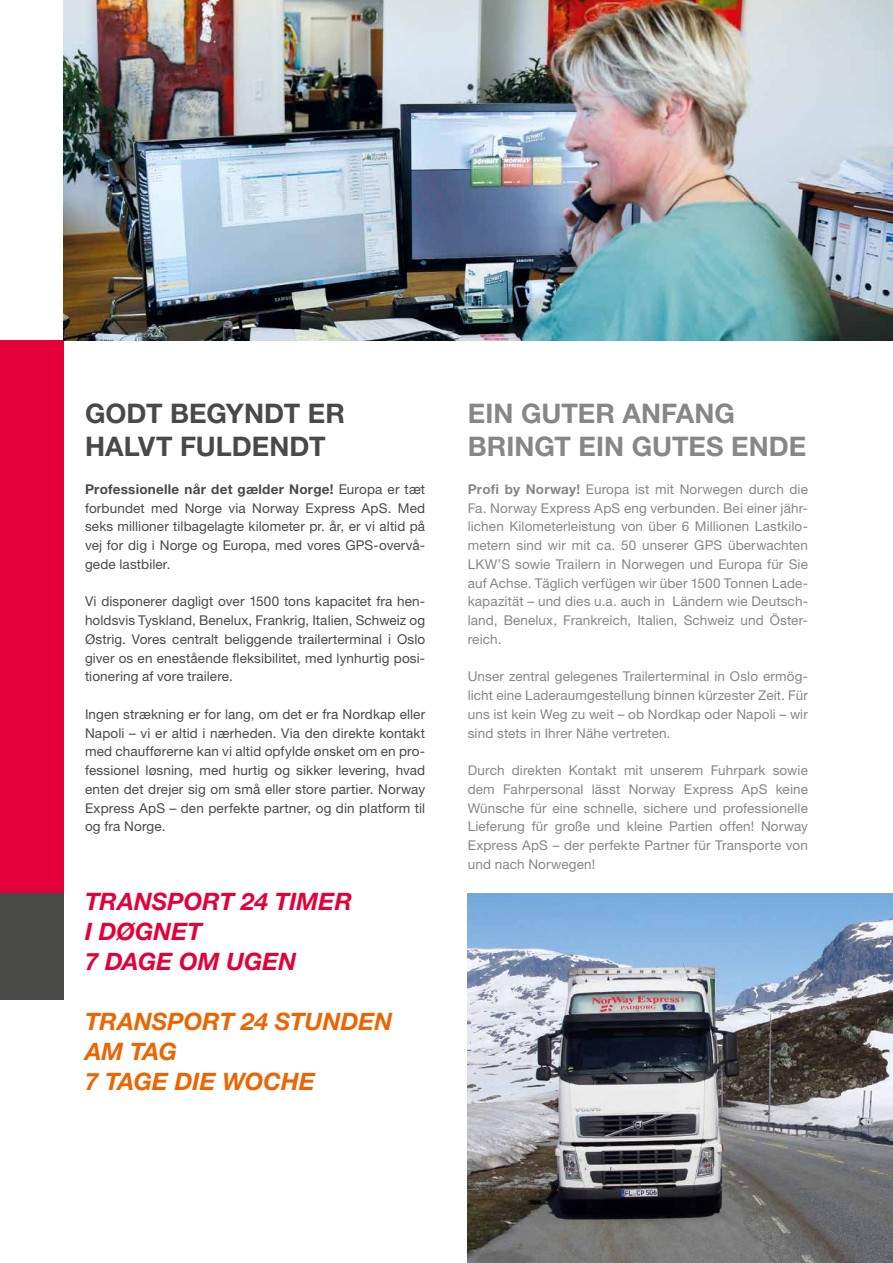
<style>
.page{position:relative;width:893px;height:1263px;background:#fff}
.page>*{position:absolute;margin:0;border:0;box-sizing:border-box;transform-origin:0 0}
.t1{font:700 27px/33px "Helvetica Neue LT Std";color:#878786}
.t2{font:700 27px/33px "Helvetica Neue LT Std";color:#494948}
.t3{font:italic 700 24px/30px "Helvetica Neue LT Std";color:#ec6502}
.t4{font:italic 700 24px/30px "Helvetica Neue LT Std";letter-spacing:.005em;color:#e40039}
.t5{font:13.5px/18.8px "Helvetica Neue LT Std";letter-spacing:.01em;color:#878786;text-align:justify}
.t6{font:13.5px/18.8px "Helvetica Neue LT Std";letter-spacing:.01em;color:#494948;text-align:justify}
.s1{font-weight:700}
</style>
<div class="page">
<div style="left:0;top:893px;width:64px;height:106px;background:#494948"></div>
<div style="left:0;top:340px;width:64px;height:553px;background:#e40039"></div>
<img style="left:64px;top:0;width:829px;height:340px">
<img style="left:468px;top:893px;width:425px;height:370px">
<h1 class="t2" style="left:85px;top:396px;width:261px">GODT BEGYNDT ER<br>HALVT FULDENDT</h1>
<p class="t6" style="left:85px;top:479px;width:342px"><span class="s1">Professionelle når det gælder Norge!</span> Europa er tæt forbundet med Norge via Norway Express ApS. Med seks millioner tilbagelagte kilometer pr. år, er vi altid på vej for dig i Norge og Europa, med vores GPS-overvå&shy;gede lastbiler.</p>
<p class="t6" style="left:85px;top:592px;width:342px">Vi disponerer dagligt over 1500 tons kapacitet fra hen&shy;holdsvis Tyskland, Benelux, Frankrig, Italien, Schweiz og Østrig. Vores centralt beliggende trailerterminal i Oslo giver os en enestående fleksibilitet, med lynhurtig posi&shy;tionering af vore trailere.</p>
<p class="t6" style="left:85px;top:704px;width:342px">Ingen strækning er for lang, om det er fra Nordkap eller Napoli – vi er altid i nærheden. Via den direkte kontakt med chaufførerne kan vi altid opfylde ønsket om en pro&shy;fessionel løsning, med hurtig og sikker levering, hvad enten det drejer sig om små eller store partier. Norway Express ApS – den perfekte partner, og din platform til og fra Norge.</p>
<h2 class="t4" style="left:85px;top:886px;width:268px">TRANSPORT 24 TIMER<br>I DØGNET<br>7 DAGE OM UGEN</h2>
<h2 class="t3" style="left:85px;top:1006px;width:309px">TRANSPORT 24 STUNDEN<br>AM TAG<br>7 TAGE DIE WOCHE</h2>
<h1 class="t1" style="left:468px;top:396px;width:340px">EIN GUTER ANFANG<br>BRINGT EIN GUTES ENDE</h1>
<p class="t5" style="left:468px;top:479px;width:342px"><span class="s1">Profi by Norway!</span> Europa ist mit Norwegen durch die Fa. Norway Express ApS eng verbunden. Bei einer jähr&shy;lichen Kilometerleistung von über 6 Millionen Lastkilo&shy;metern sind wir mit ca. 50 unserer GPS überwachten LKW’S sowie Trailern in Norwegen und Europa für Sie auf Achse. Täglich verfügen wir über 1500 Tonnen Lade&shy;kapazität – und dies u.a. auch in Ländern wie Deutsch&shy;land, Benelux, Frankreich, Italien, Schweiz und Öster&shy;reich.</p>
<p class="t5" style="left:468px;top:667px;width:342px">Unser zentral gelegenes Trailerterminal in Oslo ermög&shy;licht eine Laderaumgestellung binnen kürzester Zeit. Für uns ist kein Weg zu weit – ob Nordkap oder Napoli – wir sind stets in Ihrer Nähe vertreten.</p>
<p class="t5" style="left:468px;top:761px;width:342px">Durch direkten Kontakt mit unserem Fuhrpark sowie dem Fahrpersonal lässt Norway Express ApS keine Wünsche für eine schnelle, sichere und professionelle Lieferung für große und kleine Partien offen! Norway Express ApS – der perfekte Partner für Transporte von und nach Norwegen!</p>
</div>
